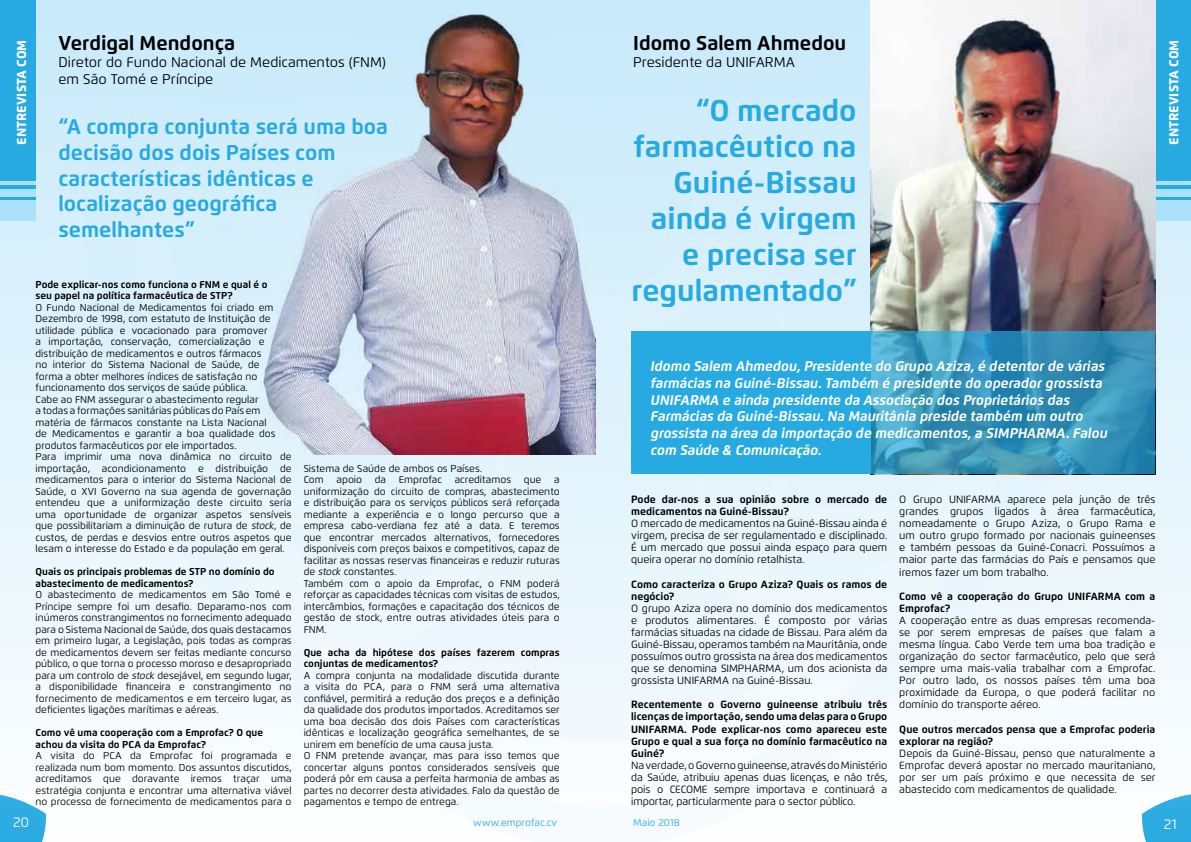
<style>
.page{position:relative;width:1191px;height:842px;background:#fff}
.page>*{position:absolute;margin:0;border:0;box-sizing:border-box;transform-origin:0 0}
.t1{font:700 30px/36px "Flexo";color:#27aae1;text-align:right}
.t2{font:700 21.3px/25.6px "Flexo";color:#27aae1}
.t3{font:700 20px "Flexo";color:#000}
.t4{font:italic 700 14px/16.8px "Flexo";color:#fff}
.t5{font:14px/16.8px "Flexo";color:#000}
.t6{font:14px "Flexo";color:#fff}
.t7{font:800 13px "Flexo";color:#fff}
.t8{font:10.5px/12.1px "Flexo";color:#000;text-align:justify}
.t9{font:700 10.5px/12.1px "Flexo";color:#000}
.t10{font:10px/11.5px "Flexo";color:#000}
.t11{font:700 10px/11.5px "Flexo";color:#000}
.t12{font:10px "Flexo";color:#27aae1}
.s1{font-style:italic}
</style>
<div class="page">
<div style="left:0;top:0;width:1191px;height:842px;background:linear-gradient(to bottom,#c8eafb,#f9fcfd)"></div>
<img style="left:213px;top:0;width:383px;height:455px">
<div style="left:1154px;top:0;width:37px;height:203px;background:#27aae1"></div>
<div style="left:1154px;top:200px;width:37px;height:20px;background:#abe1fa"></div>
<div style="left:1154px;top:189px;width:37px;height:7px;background:#abe1fa"></div>
<hr style="left:1154px;top:182px;width:37px;height:3px;background:#abe1fa">
<div style="left:0;top:0;width:36px;height:203px;background:#27aae1"></div>
<div style="left:0;top:200px;width:36px;height:20px;background:#abe1fa"></div>
<div style="left:0;top:189px;width:36px;height:7px;background:#abe1fa"></div>
<hr style="left:0;top:182px;width:36px;height:3px;background:#abe1fa">
<img style="left:870px;top:0;width:285px;height:331px">
<svg style="left:631px;top:331px;width:524px;height:143px;background:#2f9ecb"></svg>
<h3 class="t7" style="left:13px;top:145px;width:107px;rotate:-90deg">entrevista com</h3>
<h3 class="t3" style="left:58px;top:31px;width:178px">Verdigal Mendonça</h3>
<h3 class="t5" style="left:58px;top:54px;width:329px">Diretor do Fundo Nacional de Medicamentos (FNM) em São Tomé e Príncipe</h3>
<h2 class="t2" style="left:58px;top:114px;width:331px">“A compra conjunta será uma boa decisão dos dois Países com características idênticas e localização geográfica semelhantes”</h2>
<p class="t11" style="left:36px;top:278px;width:234px">Pode explicar-nos como funciona o FNM e qual é o seu papel na política farmacêutica de STP?</p>
<p class="t10" style="left:36px;top:301px;width:258px">O Fundo Nacional de Medicamentos foi criado em Dezembro de 1998, com estatuto de Instituição de utilidade pública e vocacionado para promover<br>a importação, conservação, comercialização e distribuição de medicamentos e outros fármacos<br>no interior do Sistema Nacional de Saúde, de<br>forma a obter melhores índices de satisfação no funcionamento dos serviços de saúde pública.<br>Cabe ao FNM assegurar o abastecimento regular<br>a todas a formações sanitárias públicas do País em matéria de fármacos constante na Lista Nacional<br>de Medicamentos e garantir a boa qualidade dos produtos farmacêuticos por ele importados.<br>Para imprimir uma nova dinâmica no circuito de importação, acondicionamento e distribuição de medicamentos para o interior do Sistema Nacional de Saúde, o XVI Governo na sua agenda de governação entendeu que a uniformização deste circuito seria uma oportunidade de organizar aspetos sensíveis que possibilitariam a diminuição de rutura de <span class="s1">stock</span>, de custos, de perdas e desvios entre outros aspetos que lesam o interesse do Estado e da população em geral.</p>
<p class="t11" style="left:36px;top:566px;width:241px">Quais os principais problemas de STP no domínio do abastecimento de medicamentos?</p>
<p class="t10" style="left:36px;top:589px;width:258px;text-align:justify">O abastecimento de medicamentos em São Tomé e Príncipe sempre foi um desafio. Deparamo-nos com inúmeros constrangimentos no fornecimento adequado para o Sistema Nacional de Saúde, dos quais destacamos em primeiro lugar, a Legislação, pois todas as compras de medicamentos devem ser feitas mediante concurso público, o que torna o processo moroso e desapropriado para um controlo de <span class="s1">stock</span> desejável, em segundo lugar, a disponibilidade financeira e constrangimento no fornecimento de medicamentos e em terceiro lugar, as deficientes ligações marítimas e aéreas.</p>
<p class="t11" style="left:36px;top:727px;width:229px">Como vê uma cooperação com a Emprofac? O que achou da visita do PCA da Emprofac?</p>
<p class="t10" style="left:36px;top:750px;width:258px;text-align:justify">A visita do PCA da Emprofac foi programada e realizada num bom momento. Dos assuntos discutidos, acreditamos que doravante iremos traçar uma estratégia conjunta e encontrar uma alternativa viável no processo de fornecimento de medicamentos para o</p>
<p class="t10" style="left:304px;top:462px;width:180px">Sistema de Saúde de ambos os Países.<br>Com</p>
<p class="t10" style="left:336px;top:474px;width:27px">apoio</p>
<p class="t10" style="left:375px;top:474px;width:13px">da</p>
<p class="t10" style="left:399px;top:474px;width:45px">Emprofac</p>
<p class="t10" style="left:455px;top:474px;width:58px">acreditamos</p>
<p class="t10" style="left:524px;top:474px;width:19px">que</p>
<p class="t10" style="left:304px;top:474px;width:257px;text-indent:250px">a uniformização do circuito de compras, abastecimento e distribuição para os serviços públicos será reforçada mediante a experiência e o longo percurso que a empresa cabo-verdiana fez até a data. E teremos que encontrar mercados alternativos, fornecedores disponíveis com preços baixos e competitivos, capaz de facilitar as nossas reservas financeiras e reduzir ruturas de <span class="s1">stock</span> constantes.<br>Também com o apoio da Emprofac, o FNM poderá reforçar as capacidades técnicas com visitas de estudos, intercâmbios, formações e capacitação dos técnicos de gestão de stock, entre outras atividades úteis para o FNM.</p>
<p class="t11" style="left:304px;top:646px;width:257px">Que acha da hipótese dos países fazerem compras conjuntas de medicamentos?</p>
<p class="t10" style="left:304px;top:669px;width:257px">A compra conjunta na modalidade discutida durante a visita do PCA, para o FNM será uma alternativa confiável, permitirá a redução dos preços e a definição da qualidade dos produtos importados. Acreditamos ser uma boa decisão dos dois Países com características idênticas e localização geográfica semelhantes, de se unirem em benefício de uma causa justa.<br>O FNM pretende avançar, mas para isso temos que concertar alguns pontos considerados sensíveis que poderá pôr em causa a perfeita harmonia de ambas as partes no decorrer desta atividades. Falo da questão de pagamentos e tempo de entrega.</p>
<h3 class="t3" style="left:633px;top:31px;width:215px">Idomo Salem Ahmedou</h3>
<h3 class="t5" style="left:633px;top:54px;width:163px">Presidente da UNIFARMA</h3>
<h1 class="t1" style="left:631px;top:93px;width:226px">“O mercado farmacêutico na<br>Guiné-Bissau ainda é virgem e precisa ser regulamentado”</h1>
<h3 class="t7" style="left:1166px;top:145px;width:107px;rotate:-90deg">entrevista com</h3>
<p class="t4" style="left:650px;top:357px;width:458px">Idomo Salem Ahmedou, Presidente do Grupo Aziza, é detentor de várias farmácias na Guiné-Bissau. Também é presidente do operador grossista UNIFARMA e ainda presidente da Associação dos Proprietários das Farmácias da Guiné-Bissau. Na Mauritânia preside também um outro grossista na área da importação de medicamentos, a SIMPHARMA. Falou com Saúde &amp; Comunicação.</p>
<p class="t9" style="left:631px;top:493px;width:258px">Pode dar-nos a sua opinião sobre o mercado de medicamentos na Guiné-Bissau?</p>
<p class="t8" style="left:631px;top:517px;width:258px">O mercado de medicamentos na Guiné-Bissau ainda é virgem, precisa de ser regulamentado e disciplinado.<br>É um mercado que possui ainda espaço para quem queira operar no domínio retalhista.</p>
<p class="t9" style="left:631px;top:578px;width:258px">Como caracteriza o Grupo Aziza? Quais os ramos de negócio?</p>
<p class="t8" style="left:631px;top:602px;width:258px">O grupo Aziza opera no domínio dos medicamentos e produtos alimentares. É composto por várias farmácias situadas na cidade de Bissau. Para além da Guiné-Bissau, operamos também na Mauritânia, onde possuímos outro grossista na área dos medicamentos que se denomina SIMPHARMA, um dos acionista da grossista UNIFARMA na Guiné-Bissau.</p>
<p class="t9" style="left:631px;top:699px;width:258px;text-align:justify">Recentemente o Governo guineense atribuiu três licenças de importação, sendo uma delas para o Grupo UN IFARMA. Pode explicar-nos como apareceu este Grupo e qual a sua força no domínio farmacêutico na Guiné?</p>
<p class="t8" style="left:631px;top:759px;width:258px">Na verdade, o Governo guineense, através do Ministério da Saúde, atribuiu apenas duas licenças, e não três, pois o CECOME sempre importava e continuará a importar, particularmente para o sector público.</p>
<p class="t8" style="left:899px;top:493px;width:258px">O Grupo UNIFARMA aparece pela junção de três grandes grupos ligados à área farmacêutica, nomeadamente o Grupo Aziza, o Grupo Rama e um outro grupo formado por nacionais guineenses e também pessoas da Guiné-Conacri. Possuímos a maior parte das farmácias do País e pensamos que iremos fazer um bom trabalho.</p>
<p class="t9" style="left:899px;top:590px;width:258px">Como vê a cooperação do Grupo UN IFARMA com a<br>Emprofac?</p>
<p class="t8" style="left:899px;top:614px;width:258px">A cooperação entre as duas empresas recomenda&shy;se por serem empresas de países que falam a mesma língua. Cabo Verde tem uma boa tradição e organização do sector farmacêutico, pelo que será sempre uma mais-valia trabalhar com a Emprofac.<br>Por outro lado, os nossos países têm uma boa proximidade da Europa, o que poderá facilitar no domínio do transporte aéreo.</p>
<p class="t9" style="left:899px;top:723px;width:258px">Que outros mercados pensa que a Emprofac poderia explorar na região?</p>
<p class="t8" style="left:899px;top:747px;width:258px">Depois da Guiné-Bissau, penso que naturalmente a Emprofac deverá apostar no mercado mauritaniano, por ser um país próximo e que necessita de ser abastecido com medicamentos de qualidade.</p>
<h3 class="t6" style="left:13px;top:814px;width:18px">20</h3>
<p class="t12" style="left:473px;top:816px;width:85px">www.emprofac.cv</p>
<p class="t12" style="left:633px;top:816px;width:48px">Maio 2018</p>
<h3 class="t6" style="left:1163px;top:816px;width:14px">21</h3>
</div>
